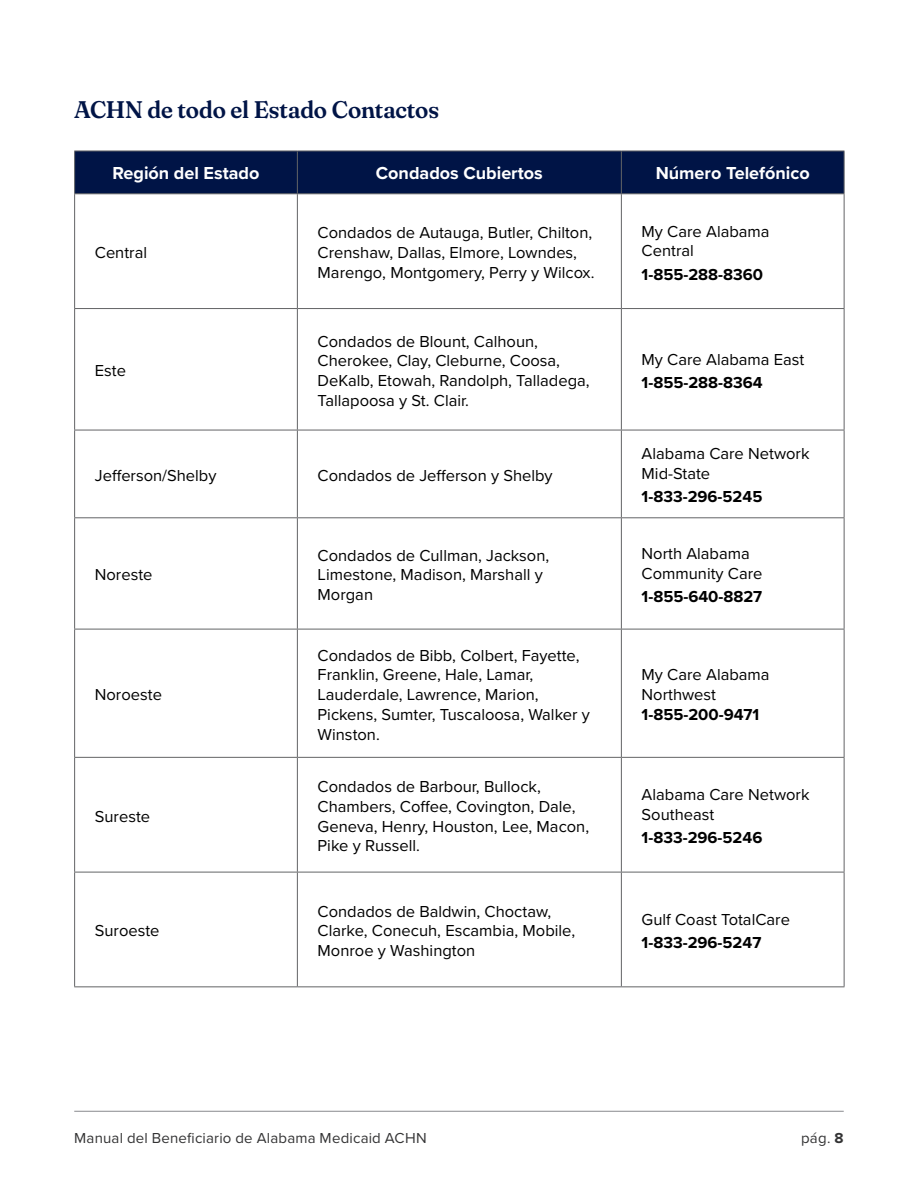
<style>
.page{position:relative;width:918px;height:1188px;background:#fff}
.page>*{position:absolute;margin:0;border:0;box-sizing:border-box;transform-origin:0 0}
.t1{font:600 24px "Fraunces 72 pt Soft";letter-spacing:-.005em;color:#001446}
.t2{font:700 18px "Proxima Nova";color:#fff}
.t3{font:16.5px/19.8px "Proxima Nova";color:#000}
.t4{font:700 16.5px "Proxima Nova";color:#000}
.t5{font:15px "Proxima Nova";letter-spacing:.01em;color:#333334}
.s1{font-weight:700}
</style>
<div class="page">
<hr style="left:74px;top:1111px;width:770px;height:1px;background:#888a8d">
<div style="left:75px;top:152px;width:769px;height:41px;background:#001446"></div>
<hr style="left:74px;top:151px;width:223px;height:1px;background:#636466">
<hr style="left:74px;top:151px;width:1px;height:42px;background:#636466">
<hr style="left:297px;top:151px;width:324px;height:1px;background:#636466">
<hr style="left:297px;top:151px;width:1px;height:42px;background:#636466">
<hr style="left:621px;top:151px;width:223px;height:1px;background:#636466">
<hr style="left:621px;top:151px;width:1px;height:42px;background:#636466">
<hr style="left:844px;top:151px;width:1px;height:42px;background:#636466">
<hr style="left:74px;top:193px;width:223px;height:1px;background:#636466">
<hr style="left:74px;top:194px;width:1px;height:114px;background:#636466">
<hr style="left:297px;top:193px;width:324px;height:1px;background:#636466">
<hr style="left:297px;top:194px;width:1px;height:114px;background:#636466">
<hr style="left:621px;top:193px;width:223px;height:1px;background:#636466">
<hr style="left:621px;top:194px;width:1px;height:114px;background:#636466">
<hr style="left:844px;top:194px;width:1px;height:114px;background:#636466">
<hr style="left:74px;top:308px;width:223px;height:1px;background:#636466">
<hr style="left:74px;top:309px;width:1px;height:121px;background:#636466">
<hr style="left:297px;top:308px;width:324px;height:1px;background:#636466">
<hr style="left:297px;top:309px;width:1px;height:121px;background:#636466">
<hr style="left:621px;top:308px;width:223px;height:1px;background:#636466">
<hr style="left:621px;top:309px;width:1px;height:121px;background:#636466">
<hr style="left:844px;top:309px;width:1px;height:121px;background:#636466">
<hr style="left:74px;top:430px;width:223px;height:1px;background:#636466">
<hr style="left:74px;top:430px;width:1px;height:87px;background:#636466">
<hr style="left:297px;top:430px;width:324px;height:1px;background:#636466">
<hr style="left:297px;top:430px;width:1px;height:87px;background:#636466">
<hr style="left:621px;top:430px;width:223px;height:1px;background:#636466">
<hr style="left:621px;top:430px;width:1px;height:87px;background:#636466">
<hr style="left:844px;top:430px;width:1px;height:87px;background:#636466">
<hr style="left:74px;top:517px;width:223px;height:1px;background:#636466">
<hr style="left:74px;top:518px;width:1px;height:111px;background:#636466">
<hr style="left:297px;top:517px;width:324px;height:1px;background:#636466">
<hr style="left:297px;top:518px;width:1px;height:111px;background:#636466">
<hr style="left:621px;top:517px;width:223px;height:1px;background:#636466">
<hr style="left:621px;top:518px;width:1px;height:111px;background:#636466">
<hr style="left:844px;top:518px;width:1px;height:111px;background:#636466">
<hr style="left:74px;top:629px;width:223px;height:1px;background:#636466">
<hr style="left:74px;top:629px;width:1px;height:128px;background:#636466">
<hr style="left:297px;top:629px;width:324px;height:1px;background:#636466">
<hr style="left:297px;top:629px;width:1px;height:128px;background:#636466">
<hr style="left:621px;top:629px;width:223px;height:1px;background:#636466">
<hr style="left:621px;top:629px;width:1px;height:128px;background:#636466">
<hr style="left:844px;top:629px;width:1px;height:128px;background:#636466">
<hr style="left:74px;top:757px;width:223px;height:1px;background:#636466">
<hr style="left:74px;top:758px;width:1px;height:114px;background:#636466">
<hr style="left:297px;top:757px;width:324px;height:1px;background:#636466">
<hr style="left:297px;top:758px;width:1px;height:114px;background:#636466">
<hr style="left:621px;top:757px;width:223px;height:1px;background:#636466">
<hr style="left:621px;top:758px;width:1px;height:114px;background:#636466">
<hr style="left:844px;top:758px;width:1px;height:114px;background:#636466">
<hr style="left:74px;top:872px;width:223px;height:1px;background:#636466">
<hr style="left:74px;top:872px;width:1px;height:114px;background:#636466">
<hr style="left:297px;top:872px;width:324px;height:1px;background:#636466">
<hr style="left:297px;top:872px;width:1px;height:114px;background:#636466">
<hr style="left:621px;top:872px;width:223px;height:1px;background:#636466">
<hr style="left:621px;top:872px;width:1px;height:114px;background:#636466">
<hr style="left:844px;top:872px;width:1px;height:114px;background:#636466">
<hr style="left:74px;top:986px;width:223px;height:1px;background:#636466">
<hr style="left:297px;top:986px;width:324px;height:1px;background:#636466">
<hr style="left:621px;top:986px;width:223px;height:1px;background:#636466">
<h1 class="t1" style="left:74px;top:92px;width:366px">ACHN de todo el Estado Contactos</h1>
<p class="t2" style="left:113px;top:160px;width:148px">Región del Estado</p>
<p class="t2" style="left:376px;top:160px;width:168px">Condados Cubiertos</p>
<p class="t2" style="left:656px;top:160px;width:155px">Número Telefónico</p>
<p class="t3" style="left:95px;top:242px;width:54px">Central</p>
<p class="t3" style="left:95px;top:360px;width:33px">Este</p>
<p class="t3" style="left:318px;top:222px;width:278px">Condados de Autauga, Butler, Chilton,<br>Crenshaw, Dallas, Elmore, Lowndes,<br>Marengo, Montgomery, Perry y Wilcox.</p>
<p class="t3" style="left:642px;top:220px;width:130px">My Care Alabama<br>Central</p>
<p class="t4" style="left:642px;top:262px;width:123px">1-855-288-8360</p>
<p class="t3" style="left:318px;top:330px;width:274px">Condados de Blount, Calhoun,<br>Cherokee, Clay, Cleburne, Coosa,<br>DeKalb, Etowah, Randolph, Talladega,<br>Tallapoosa y St. Clair.</p>
<p class="t3" style="left:642px;top:348px;width:164px">My Care Alabama East</p>
<p class="t4" style="left:642px;top:370px;width:123px">1-855-288-8364</p>
<p class="t3" style="left:95px;top:465px;width:123px">Jefferson/Shelby</p>
<p class="t3" style="left:318px;top:465px;width:237px">Condados de Jefferson y Shelby</p>
<p class="t3" style="left:642px;top:443px;width:169px">Alabama Care Network<br>Mid-State</p>
<p class="t4" style="left:642px;top:485px;width:122px">1-833-296-5245</p>
<p class="t3" style="left:95px;top:564px;width:59px">Noreste</p>
<p class="t3" style="left:95px;top:684px;width:69px">Noroeste</p>
<p class="t3" style="left:95px;top:806px;width:57px">Sureste</p>
<p class="t3" style="left:95px;top:920px;width:66px">Suroeste</p>
<p class="t3" style="left:318px;top:544px;width:233px">Condados de Cullman, Jackson,<br>Limestone, Madison, Marshall y<br>Morgan</p>
<p class="t3" style="left:642px;top:543px;width:122px">North Alabama<br>Community Care</p>
<p class="t4" style="left:642px;top:584px;width:122px">1-855-640-8827</p>
<p class="t3" style="left:318px;top:644px;width:274px">Condados de Bibb, Colbert, Fayette,<br>Franklin, Greene, Hale, Lamar,<br>Lauderdale, Lawrence, Marion,<br>Pickens, Sumter, Tuscaloosa, Walker y<br>Winston.</p>
<p class="t3" style="left:642px;top:664px;width:130px">My Care Alabama<br>Northwest</p>
<p class="t4" style="left:642px;top:702px;width:119px">1-855-200-9471</p>
<p class="t3" style="left:318px;top:776px;width:273px">Condados de Barbour, Bullock,<br>Chambers, Coffee, Covington, Dale,<br>Geneva, Henry, Houston, Lee, Macon,<br>Pike y Russell.</p>
<p class="t3" style="left:642px;top:784px;width:169px">Alabama Care Network<br>Southeast</p>
<p class="t4" style="left:642px;top:825px;width:122px">1-833-296-5246</p>
<p class="t3" style="left:318px;top:901px;width:259px">Condados de Baldwin, Choctaw,<br>Clarke, Conecuh, Escambia, Mobile,<br>Monroe y Washington</p>
<p class="t3" style="left:642px;top:909px;width:150px">Gulf Coast TotalCare</p>
<p class="t4" style="left:642px;top:930px;width:121px">1-833-296-5247</p>
<p class="t5" style="left:74px;top:1126px;width:354px">Manual del Beneficiario de Alabama Medicaid ACHN</p>
<p class="t5" style="left:801px;top:1126px;width:44px">pág. <span class="s1">8</span></p>
</div>
